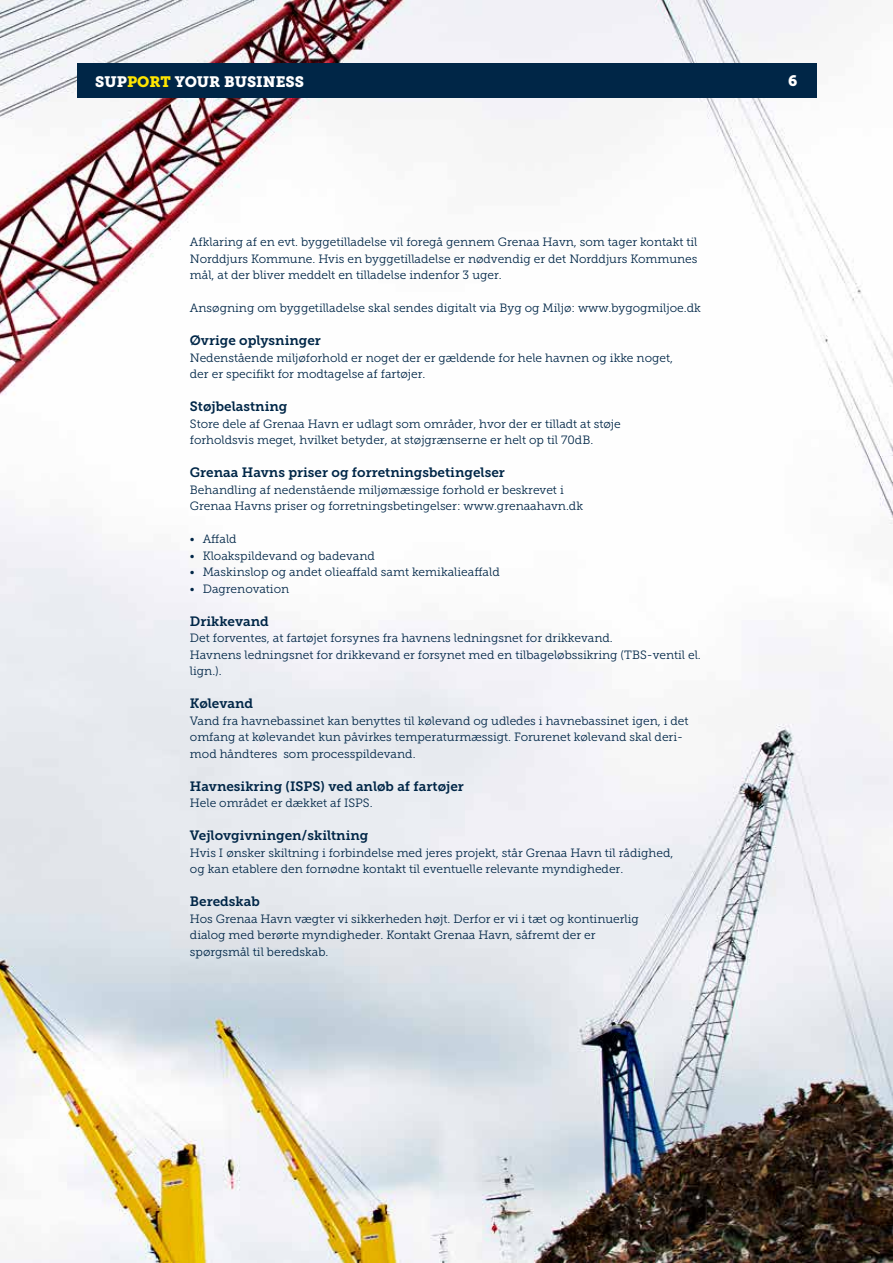
<style>
.page{position:relative;width:893px;height:1263px;background:#fff}
.page>*{position:absolute;margin:0;border:0;box-sizing:border-box;transform-origin:0 0}
.t1{font:15px "Museo Slab 900";color:#fff}
.t2{font:13.5px "Museo Slab 700";color:#002647}
.t3{font:12px/16.5px "Museo Slab 300";color:#002647}
.s1{color:#ffe600}
</style>
<div class="page">
<img style="left:0;top:0;width:893px;height:1263px">
<div style="left:77px;top:64px;width:739px;height:34px;background:#002647"></div>
<p class="t1" style="left:95px;top:73px;width:210px">SUP<span class="s1">PORT</span> YOUR BUSINESS</p>
<p class="t1" style="left:788px;top:72px;width:11px">6</p>
<p class="t3" style="left:190px;top:234px;width:509px;text-align:justify">Afklaring af en evt. byggetilladelse vil foregå gennem Grenaa Havn, som tager kontakt til Norddjurs Kommune. Hvis en byggetilladelse er nødvendig er det Norddjurs Kommunes mål, at der bliver meddelt en tilladelse indenfor 3 uger.</p>
<p class="t3" style="left:190px;top:300px;width:512px">Ansøgning om byggetilladelse skal sendes digitalt via Byg og Miljø: www.bygogmiljoe.dk</p>
<p class="t2" style="left:190px;top:333px;width:133px">Øvrige oplysninger</p>
<p class="t3" style="left:190px;top:350px;width:485px">Nedenstående miljøforhold er noget der er gældende for hele havnen og ikke noget, der er specifikt for modtagelse af fartøjer.</p>
<p class="t2" style="left:190px;top:399px;width:99px">Støjbelastning</p>
<p class="t3" style="left:190px;top:416px;width:432px">Store dele af Grenaa Havn er udlagt som områder, hvor der er tilladt at støje forholdsvis meget, hvilket betyder, at støjgrænserne er helt op til 70dB.</p>
<p class="t2" style="left:190px;top:465px;width:316px">Grenaa Havns priser og forretningsbetingelser</p>
<p class="t3" style="left:190px;top:482px;width:395px">Behandling af nedenstående miljømæssige forhold er beskrevet i<br>Grenaa Havns priser og forretningsbetingelser: www.grenaahavn.dk</p>
<p class="t3" style="left:190px;top:531px;width:48px">• Affald</p>
<p class="t3" style="left:190px;top:548px;width:186px">• Kloakspildevand og badevand</p>
<p class="t3" style="left:190px;top:564px;width:311px">• Maskinslop og andet olieaffald samt kemikalieaffald</p>
<p class="t3" style="left:190px;top:581px;width:101px">• Dagrenovation</p>
<p class="t2" style="left:190px;top:613px;width:80px">Drikkevand</p>
<p class="t3" style="left:190px;top:630px;width:512px">Det forventes, at fartøjet forsynes fra havnens ledningsnet for drikkevand.<br>Havnens ledningsnet for drikkevand er forsynet med en tilbageløbssikring (TBS-ventil el. lign.).</p>
<p class="t2" style="left:190px;top:696px;width:65px">Kølevand</p>
<p class="t3" style="left:190px;top:713px;width:500px">Vand fra havnebassinet kan benyttes til kølevand og udledes i havnebassinet igen, i det omfang at kølevandet kun påvirkes temperaturmæssigt. Forurenet kølevand skal deri&shy;mod håndteres som processpildevand.</p>
<p class="t2" style="left:190px;top:778px;width:275px">Havnesikring (ISPS) ved anløb af fartøjer</p>
<p class="t3" style="left:190px;top:795px;width:184px">Hele området er dækket af ISPS.</p>
<p class="t2" style="left:190px;top:828px;width:180px">Vejlovgivningen/skiltning</p>
<p class="t3" style="left:190px;top:845px;width:485px">Hvis I ønsker skiltning i forbindelse med jeres projekt, står Grenaa Havn til rådighed, og kan etablere den fornødne kontakt til eventuelle relevante myndigheder.</p>
<p class="t2" style="left:190px;top:894px;width:71px">Beredskab</p>
<p class="t3" style="left:190px;top:911px;width:450px">Hos Grenaa Havn vægter vi sikkerheden højt. Derfor er vi i tæt og kontinuerlig dialog med berørte myndigheder. Kontakt Grenaa Havn, såfremt der er spørgsmål til beredskab.</p>
</div>
